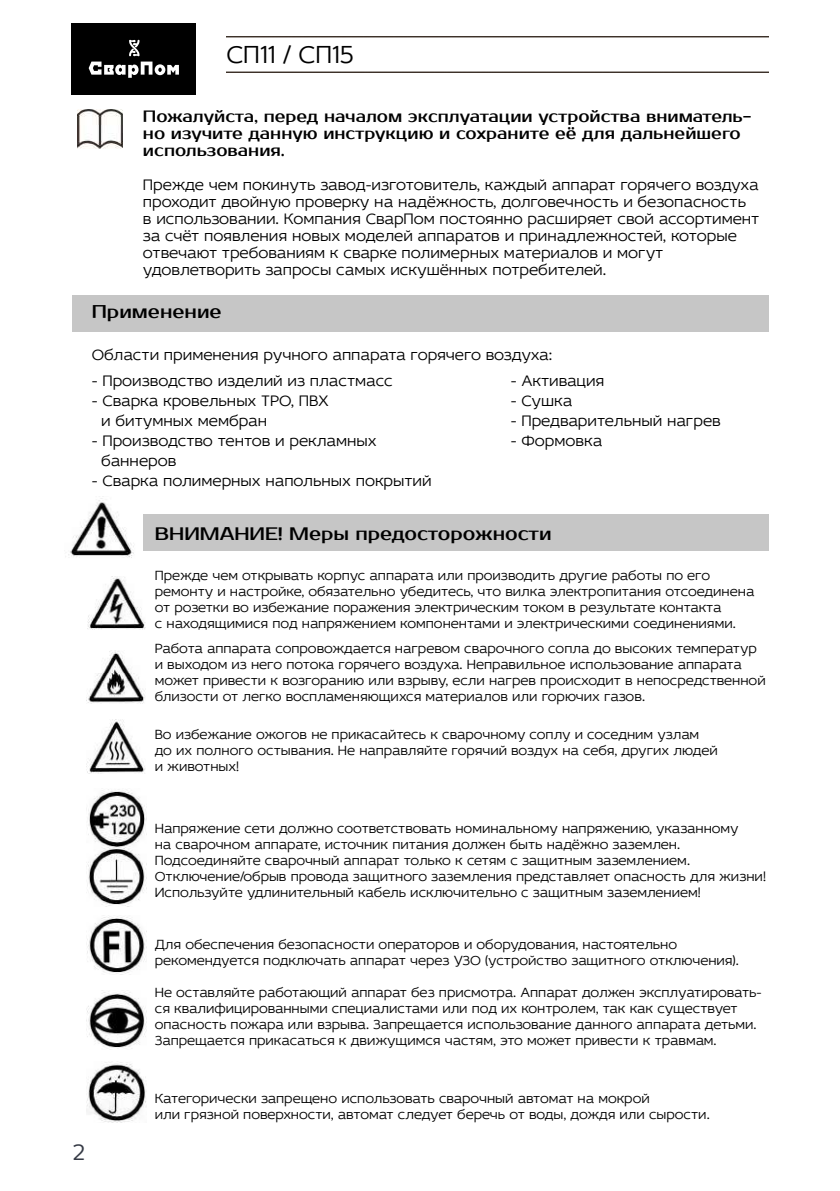
<style>
.page{position:relative;width:840px;height:1191px;background:#fff}
.page>*{position:absolute;margin:0;border:0;box-sizing:border-box;transform-origin:0 0}
.t1{font:300 26px "Idealist Sans";color:#000}
.t2{font:300 24px "Idealist Sans";color:#363b46}
.t3{font:18px "Prosto";color:#000}
.t4{font:300 16px/17px "Idealist Sans";color:#000}
.t5{font:16px/17px "Prosto";color:#000}
.t6{font:300 14px/16px "Idealist Sans";color:#000}
</style>
<div class="page">
<img style="left:226px;top:36px;width:542px;height:37px">
<div style="left:72px;top:23px;width:124px;height:71px;background:#000"></div>
<svg style="left:129px;top:40px;width:10px;height:16px"></svg>
<svg style="left:89px;top:62px;width:90px;height:16px"></svg>
<img style="left:77px;top:110px;width:46px;height:38px">
<div style="left:72px;top:295px;width:696px;height:37px;background:#c6c6c6"></div>
<div style="left:143px;top:514px;width:625px;height:37px;background:#c6c6c6"></div>
<img style="left:87px;top:789px;width:60px;height:117px">
<img style="left:88px;top:576px;width:57px;height:54px">
<img style="left:86px;top:650px;width:59px;height:54px">
<img style="left:86px;top:719px;width:59px;height:54px">
<img style="left:87px;top:916px;width:60px;height:58px">
<img style="left:86px;top:990px;width:61px;height:59px">
<img style="left:86px;top:1062px;width:61px;height:61px">
<img style="left:65px;top:498px;width:69px;height:60px">
<h1 class="t1" style="left:226px;top:36px;width:129px">СП11 / СП15</h1>
<p class="t5" style="left:143px;top:108px;width:609px">Пожалуйста, перед началом эксплуатации устройства вниматель&shy;но изучите данную инструкцию и сохраните её для дальнейшего использования.</p>
<p class="t4" style="left:143px;top:175px;width:617px">Прежде чем покинуть завод-изготовитель, каждый аппарат горячего воздуха проходит двойную проверку на надёжность, долговечность и безопасность<br>в использовании. Компания СварПом постоянно расширяет свой ассортимент за счёт появления новых моделей аппаратов и принадлежностей, которые отвечают требованиям к сварке полимерных материалов и могут удовлетворить запросы самых искушённых потребителей.</p>
<p class="t3" style="left:92px;top:301px;width:131px">Применение</p>
<p class="t4" style="left:92px;top:345px;width:462px">Области применения ручного аппарата горячего воздуха:</p>
<p class="t4" style="left:92px;top:372px;width:302px">- Производство изделий из пластмасс</p>
<p class="t4" style="left:101px;top:390px;width:229px;line-height:20px;text-indent:-9px">- Сварка кровельных TPO, ПВХ и битумных мембран</p>
<p class="t4" style="left:101px;top:430px;width:277px;line-height:20px;text-indent:-9px">- Производство тентов и рекламных баннеров</p>
<p class="t4" style="left:92px;top:472px;width:341px">- Сварка полимерных напольных покрытий</p>
<p class="t4" style="left:510px;top:372px;width:95px">- Активация</p>
<p class="t4" style="left:510px;top:392px;width:63px">- Сушка</p>
<p class="t4" style="left:510px;top:412px;width:211px">- Предварительный нагрев</p>
<p class="t4" style="left:510px;top:432px;width:93px">- Формовка</p>
<p class="t3" style="left:155px;top:523px;width:398px">ВНИМАНИЕ! Меры предосторожности</p>
<p class="t6" style="left:155px;top:566px;width:600px">Прежде чем открывать корпус аппарата или производить другие работы по его ремонту и настройке, обязательно убедитесь, что вилка электропитания отсоединена от розетки во избежание поражения электрическим током в результате контакта<br>с находящимися под напряжением компонентами и электрическими соединениями.</p>
<p class="t6" style="left:155px;top:639px;width:612px">Работа аппарата сопровождается нагревом сварочного сопла до высоких температур и выходом из него потока горячего воздуха. Неправильное использование аппарата может привести к возгоранию или взрыву, если нагрев происходит в непосредственной близости от легко воспламеняющихся материалов или горючих газов.</p>
<p class="t6" style="left:155px;top:725px;width:564px">Во избежание ожогов не прикасайтесь к сварочному соплу и соседним узлам до их полного остывания. Не направляйте горячий воздух на себя, других людей и животных!</p>
<h2 class="t2" style="left:72px;top:1136px;width:15px">2</h2>
<p class="t6" style="left:155px;top:820px;width:612px">Напряжение сети должно соответствовать номинальному напряжению, указанному<br>на сварочном аппарате, источник питания должен быть надёжно заземлен.<br>Подсоединяйте сварочный аппарат только к сетям с защитным заземлением.<br>Отключение/обрыв провода защитного заземления представляет опасность для жизни!<br>Используйте удлинительный кабель исключительно с защитным заземлением!</p>
<p class="t6" style="left:155px;top:936px;width:585px">Для обеспечения безопасности операторов и оборудования, настоятельно рекомендуется подключать аппарат через УЗО (устройство защитного отключения).</p>
<p class="t6" style="left:155px;top:983px;width:608px">Не оставляйте работающий аппарат без присмотра. Аппарат должен эксплуатировать&shy;ся квалифицированными специалистами или под их контролем, так как существует опасность пожара или взрыва. Запрещается использование данного аппарата детьми.<br>Запрещается прикасаться к движущимся частям, это может привести к травмам.</p>
<p class="t6" style="left:155px;top:1089px;width:556px">Категорически запрещено использовать сварочный автомат на мокрой<br>или грязной поверхности, автомат следует беречь от воды, дождя или сырости.</p>
</div>
